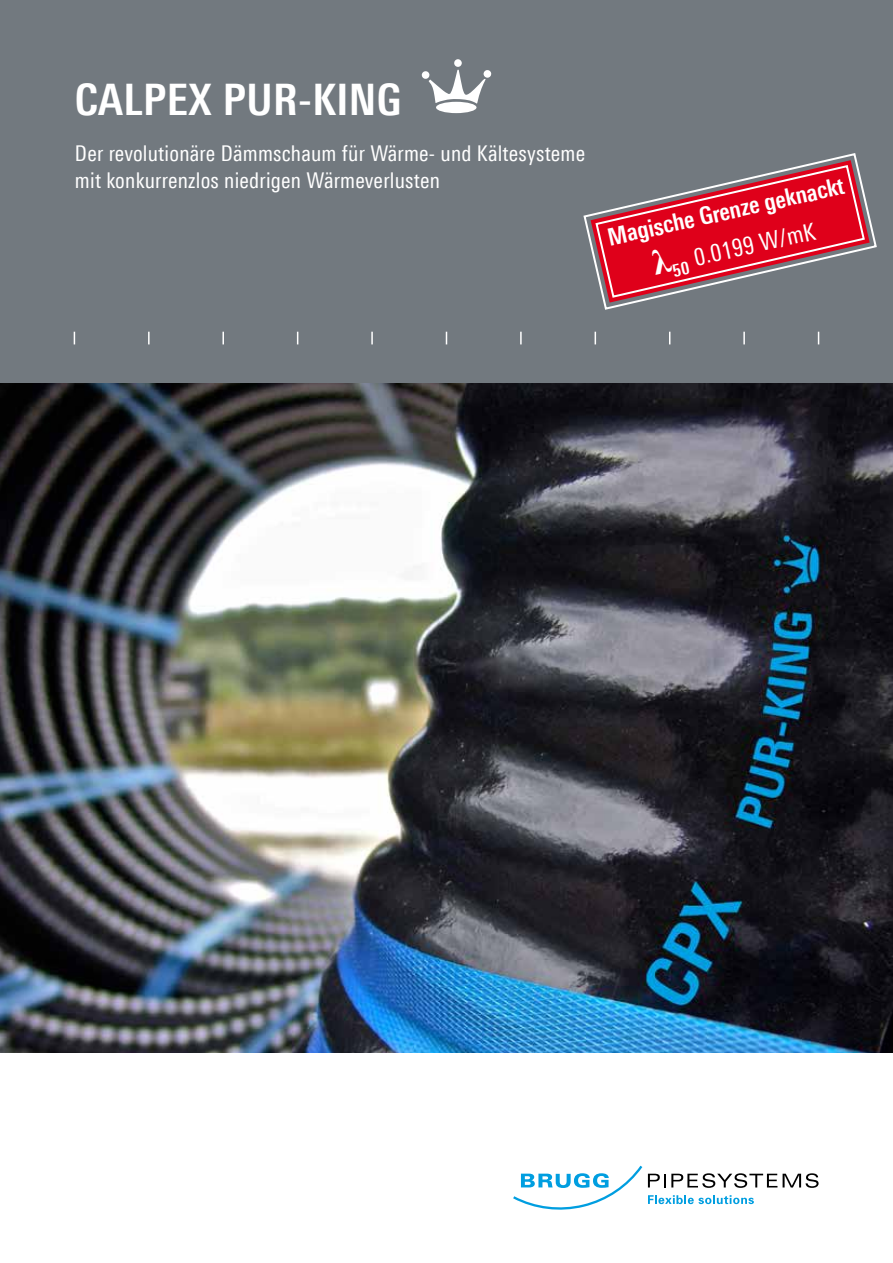
<style>
.page{position:relative;width:893px;height:1263px;background:#fff}
.page>*{position:absolute;margin:0;border:0;box-sizing:border-box;transform-origin:0 0}
.t1{font:700 43.5px "Linotype Univers 620 Cn";letter-spacing:.01em;color:#fff}
.t2{font:700 24.15px "Linotype Univers 620 Cn";color:#fff}
.t3{font:24.15px "Linotype Univers 420 Cn";color:#fff}
.t4{font:21.75px/27px "Linotype Univers 420 Cn";letter-spacing:.01em;color:#fff}
</style>
<div class="page">
<img style="left:0;top:383px;width:893px;height:669px">
<div style="left:0;top:0;width:893px;height:383px;background:#72797f"></div>
<svg style="left:818px;top:332px;width:1px;height:12px"></svg>
<svg style="left:74px;top:332px;width:1px;height:12px"></svg>
<svg style="left:148px;top:332px;width:2px;height:12px"></svg>
<svg style="left:222px;top:332px;width:2px;height:12px"></svg>
<svg style="left:297px;top:332px;width:1px;height:12px"></svg>
<svg style="left:446px;top:332px;width:1px;height:12px"></svg>
<svg style="left:595px;top:332px;width:1px;height:12px"></svg>
<svg style="left:669px;top:332px;width:1px;height:12px"></svg>
<svg style="left:743px;top:332px;width:2px;height:12px"></svg>
<svg style="left:371px;top:332px;width:2px;height:12px"></svg>
<svg style="left:520px;top:332px;width:2px;height:12px"></svg>
<svg style="left:513px;top:1166px;width:129px;height:44px"></svg>
<svg style="left:648px;top:1173px;width:129px;height:15px"></svg>
<svg style="left:783px;top:1173px;width:36px;height:15px"></svg>
<svg style="left:648px;top:1195px;width:106px;height:9px"></svg>
<div style="left:436px;top:102px;width:40px;height:11px;background:#fff;border-radius:50%"></div>
<svg style="left:422px;top:59px;width:69px;height:45px"></svg>
<svg style="left:583px;top:153px;width:294px;height:157px"></svg>
<svg style="left:591px;top:160px;width:279px;height:143px"></svg>
<h1 class="t1" style="left:75px;top:73px;width:328px">CALPEX PUR-KING</h1>
<p class="t4" style="left:75px;top:140px;width:512px">Der revolutionäre Dämmschaum für Wärme- und Kältesysteme mit konkurrenzlos niedrigen Wärmeverlusten</p>
<p class="t2" style="left:605px;top:224px;width:243px;rotate:-13deg">Magische Grenze geknackt</p>
<p class="t3" style="left:691px;top:243px;width:125px;rotate:-12deg">0.0199 W/mK</p>
</div>
